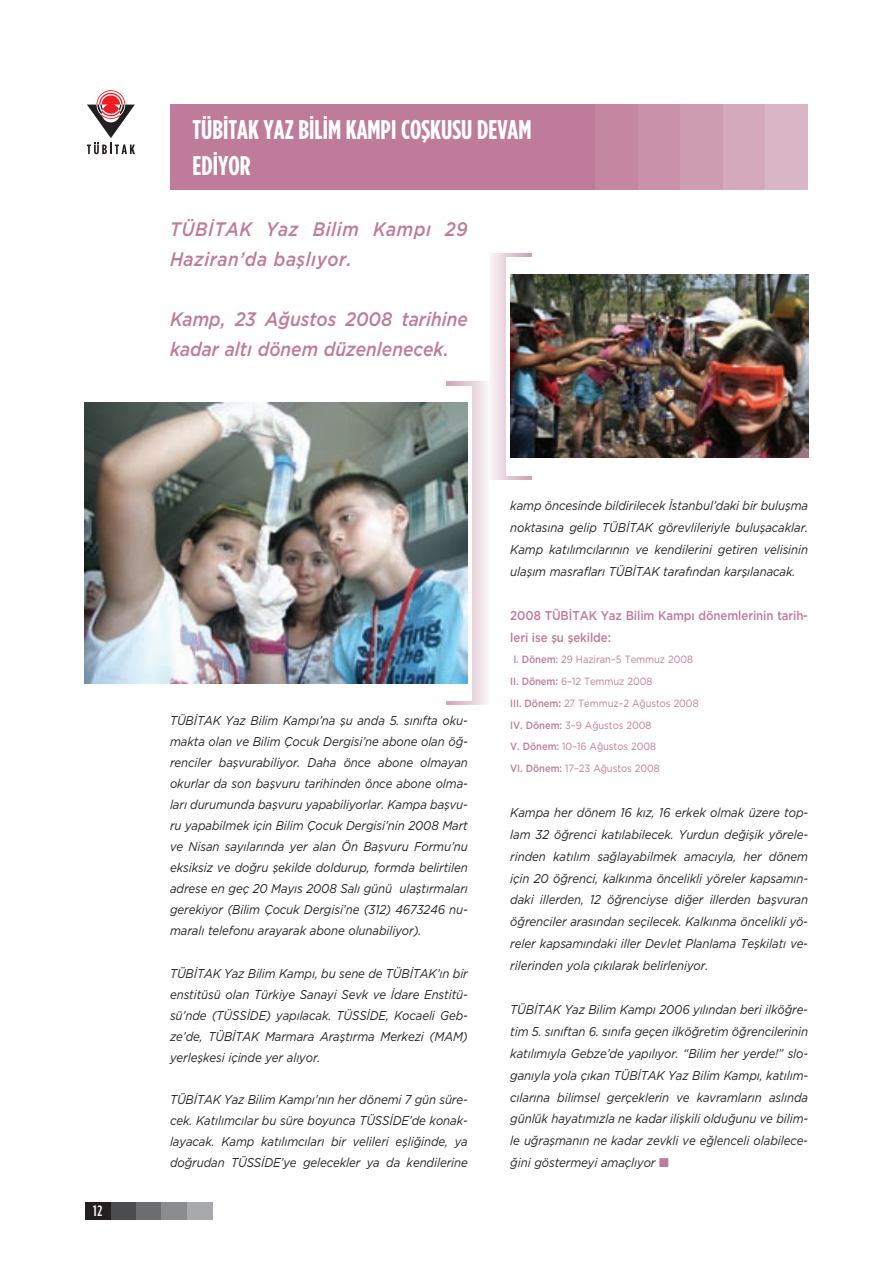
<style>
.page{position:relative;width:893px;height:1262px;background:#fff}
.page>*{position:absolute;margin:0;border:0;box-sizing:border-box;transform-origin:0 0}
.t1{font:700 27px/36px "Gotham Cond TR";color:#fff}
.t2{font:italic 500 19.5px/30.2px "Gotham TR";color:#bf7b9a;scale:.89 1}
.t3{font:italic 500 19.5px/30.2px "Gotham TR";letter-spacing:.035em;color:#bf7b9a;scale:.89 1}
.t4{font:500 15px "Gotham Cond TR";color:#fff}
.t5{font:italic 12.75px/21px "Gotham TR";letter-spacing:-.005em;color:#231f20;text-align:justify;scale:.9 1}
.t6{font:500 12.75px/21.9px "Gotham TR";letter-spacing:-.005em;color:#bf7b9a;scale:.9 1}
.t7{font:10.5px/21.9px "Gotham TR";letter-spacing:-.005em;color:#bf7b9a;scale:.9 1}
.s1{font-weight:500}
.s2{color:#bf7b9a}
</style>
<div class="page">
<img style="left:84px;top:90px;width:725px;height:1130px">
<p class="t4" style="left:93px;top:1202px;width:10px">12</p>
<h1 class="t1" style="left:192px;top:111px;width:340px">TÜB‹TAK YAZ B‹L‹M KAMPI COfiKUSU DEVAM<br>ED‹YOR</h1>
<h2 class="t3" style="left:170px;top:213px;width:336px">TÜB‹TAK Yaz Bilim Kamp› 29<br>Haziran’da bafll›yor.</h2>
<h2 class="t2" style="left:170px;top:304px;width:336px">Kamp, 23 A¤ustos 2008 tarihine kadar alt› dönem düzenlenecek.</h2>
<p class="t5" style="left:170px;top:709px;width:332px">TÜB‹TAK Yaz Bilim Kamp›’na flu anda 5. s›n›fta oku&shy;makta olan ve Bilim Çocuk Dergisi’ne abone olan ö¤- renciler baflvurabiliyor. Daha önce abone olmayan okurlar da son baflvuru tarihinden önce abone olma&shy;lar› durumunda baflvuru yapabiliyorlar. Kampa baflvu&shy;ru yapabilmek için Bilim Çocuk Dergisi’nin 2008 Mart ve Nisan say›lar›nda yer alan Ön Baflvuru Formu’nu eksiksiz ve do¤ru flekilde doldurup, formda belirtilen adrese en geç 20 May›s 2008 Sal› günü ulaflt›rmalar› gerekiyor (Bilim Çocuk Dergisi’ne (312) 4673246 nu&shy;maral› telefonu arayarak abone olunabiliyor).</p>
<p class="t5" style="left:170px;top:962px;width:332px">TÜB‹TAK Yaz Bilim Kamp›, bu sene de TÜB‹TAK’›n bir enstitüsü olan Türkiye Sanayi Sevk ve ‹dare Enstitü&shy;sü’nde (TÜSS‹DE) yap›lacak. TÜSS‹DE, Kocaeli Geb&shy;ze’de, TÜB‹TAK Marmara Araflt›rma Merkezi (MAM) yerleflkesi içinde yer al›yor.</p>
<p class="t5" style="left:170px;top:1088px;width:332px">TÜB‹TAK Yaz Bilim Kamp›’n›n her dönemi 7 gün süre&shy;cek. Kat›l›mc›lar bu süre boyunca TÜSS‹DE’de konak&shy;layacak. Kamp kat›l›mc›lar› bir velileri eflli¤inde, ya do¤rudan TÜSS‹DE’ye gelecekler ya da kendilerine</p>
<p class="t5" style="left:510px;top:494px;width:332px;line-height:21.9px">kamp öncesinde bildirilecek ‹stanbul’daki bir buluflma noktas›na gelip TÜB‹TAK görevlileriyle buluflacaklar.<br>Kamp kat›l›mc›lar›n›n ve kendilerini getiren velisinin ulafl›m masraflar› TÜB‹TAK taraf›ndan karfl›lanacak.</p>
<p class="t6" style="left:510px;top:604px;width:332px">2008 TÜB‹TAK Yaz Bilim Kamp› dönemlerinin tarih&shy;leri ise flu flekilde:</p>
<p class="t7" style="left:510px;top:648px;width:211px"><span class="s1">I. Dönem:</span> 29 Haziran–5 Temmuz 2008<br><span class="s1">II. Dönem:</span> 6–12 Temmuz 2008<br><span class="s1">III. Dönem:</span> 27 Temmuz–2 A¤ustos 2008<br><span class="s1">IV. Dönem:</span> 3–9 A¤ustos 2008<br><span class="s1">V. Dönem:</span> 10–16 A¤ustos 2008<br><span class="s1">VI. Dönem:</span> 17–23 A¤ustos 2008</p>
<p class="t5" style="left:510px;top:801px;width:332px;line-height:21.9px">Kampa her dönem 16 k›z, 16 erkek olmak üzere top&shy;lam 32 ö¤renci kat›labilecek. Yurdun de¤iflik yörele&shy;rinden kat›l›m sa¤layabilmek amac›yla, her dönem için 20 ö¤renci, kalk›nma öncelikli yöreler kapsam›n&shy;daki illerden, 12 ö¤renciyse di¤er illerden baflvuran ö¤renciler aras›ndan seçilecek. Kalk›nma öncelikli yö&shy;reler kapsam›ndaki iller Devlet Planlama Teflkilat› ve&shy;rilerinden yola ç›k›larak belirleniyor.</p>
<p class="t5" style="left:510px;top:998px;width:332px;line-height:21.9px">TÜB‹TAK Yaz Bilim Kamp› 2006 y›l›ndan beri ilkö¤re&shy;tim 5. s›n›ftan 6. s›n›fa geçen ilkö¤retim ö¤rencilerinin kat›l›m›yla Gebze’de yap›l›yor. “Bilim her yerde!” slo&shy;gan›yla yola ç›kan TÜB‹TAK Yaz Bilim Kamp›, kat›l›m&shy;c›lar›na bilimsel gerçeklerin ve kavramlar›n asl›nda günlük hayat›m›zla ne kadar iliflkili oldu¤unu ve bilim&shy;le u¤raflman›n ne kadar zevkli ve e¤lenceli olabilece-¤ini göstermeyi amaçl›yor <span class="s2">■</span></p>
</div>
